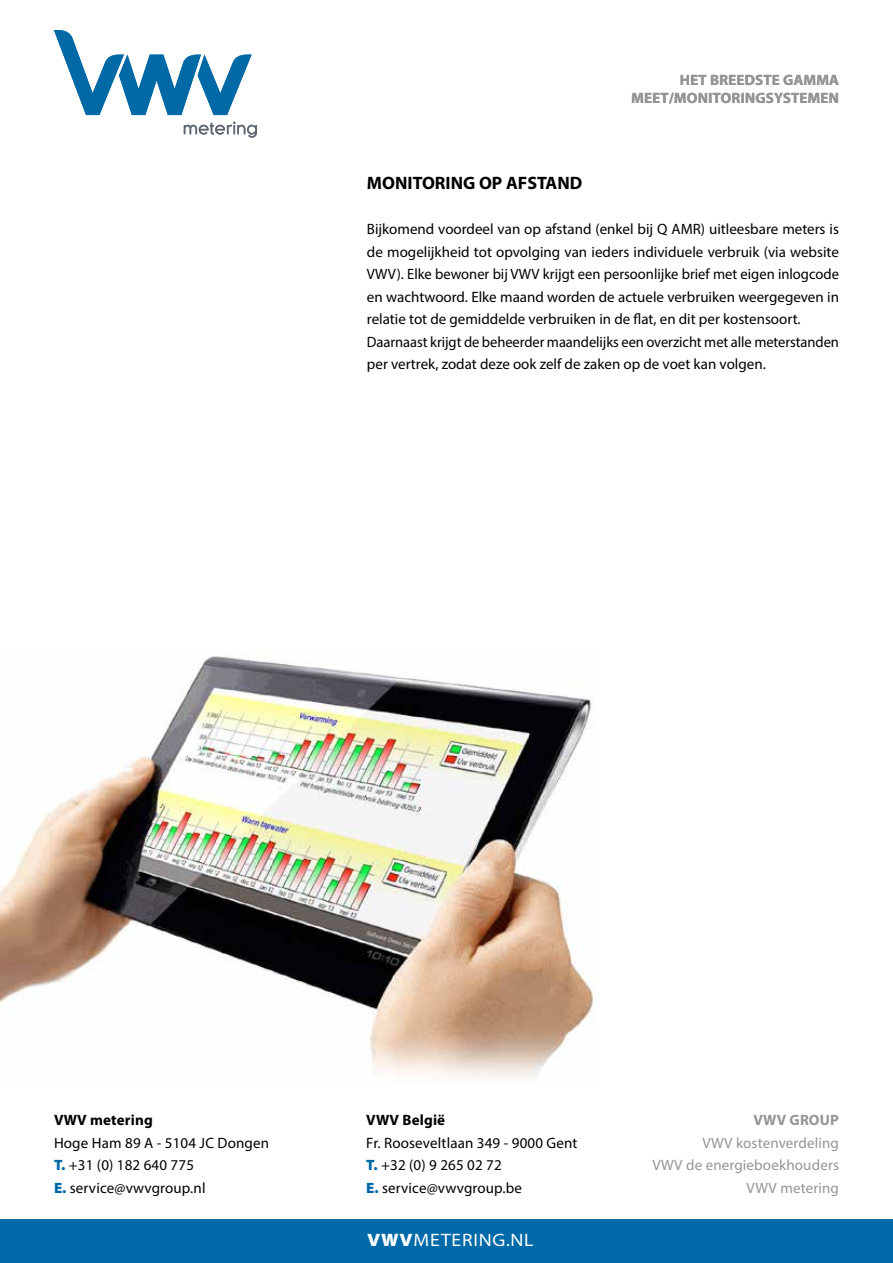
<style>
.page{position:relative;width:893px;height:1263px;background:#fff}
.page>*{position:absolute;margin:0;border:0;box-sizing:border-box;transform-origin:0 0}
.t1{font:700 18px "Myriad Pro";color:#000}
.t2{font:semi-expanded 18px "Myriad Pro";letter-spacing:.045em;color:#fff}
.t3{font:15px/22.5px "Myriad Pro";color:#000}
.t4{font:15px/22.5px "Myriad Pro";letter-spacing:.01em;color:#939598;text-align:right}
.t5{font:700 15px/18px "Myriad Pro";letter-spacing:.01em;color:#939598;text-align:right}
.t6{font:700 15px "Myriad Pro";letter-spacing:.01em;color:#000}
.s1{font-weight:900;color:#0069a7}
.s2{font-weight:900}
</style>
<div class="page">
<div style="left:0;top:1219px;width:893px;height:44px;background:#0069a7"></div>
<svg style="left:184px;top:122px;width:73px;height:16px"></svg>
<svg style="left:54px;top:30px;width:198px;height:85px"></svg>
<img style="left:0;top:656px;width:594px;height:422px">
<p class="t5" style="left:631px;top:71px;width:209px">HET BREEDSTE GAMMA<br>MEET/MONITORINGSYSTEMEN</p>
<p class="t1" style="left:367px;top:171px;width:217px">MONITORING OP AFSTAND</p>
<p class="t3" style="left:367px;top:217px;width:474px">Bijkomend voordeel van op afstand (enkel bij Q AMR) uitleesbare meters is de mogelijkheid tot opvolging van ieders individuele verbruik (via website VWV). Elke bewoner bij VWV krijgt een persoonlijke brief met eigen inlogcode en wachtwoord. Elke maand worden de actuele verbruiken weergegeven in relatie tot de gemiddelde verbruiken in de flat, en dit per kostensoort.<br>Daarnaast krijgt de beheerder maandelijks een overzicht met alle meterstanden per vertrek, zodat deze ook zelf de zaken op de voet kan volgen.</p>
<p class="t6" style="left:54px;top:1110px;width:100px">VWV metering</p>
<p class="t3" style="left:54px;top:1131px;width:217px">Hoge Ham 89 A - 5104 JC Dongen<br><span class="s1">T.</span> +31 (0) 182 640 775<br><span class="s1">E.</span> service@vwvgroup.nl</p>
<p class="t6" style="left:366px;top:1110px;width:80px">VWV België</p>
<p class="t3" style="left:366px;top:1131px;width:213px">Fr. Rooseveltlaan 349 - 9000 Gent<br><span class="s1">T.</span> +32 (0) 9 265 02 72<br><span class="s1">E.</span> service@vwvgroup.be</p>
<p class="t2" style="left:367px;top:1230px;width:168px"><span class="s2">VWV</span>METERING.NL</p>
<p class="t5" style="left:753px;top:1110px;width:87px">VWV GROUP</p>
<p class="t4" style="left:652px;top:1131px;width:188px">VWV kostenverdeling<br>VWV de energieboekhouders<br>VWV metering</p>
</div>
